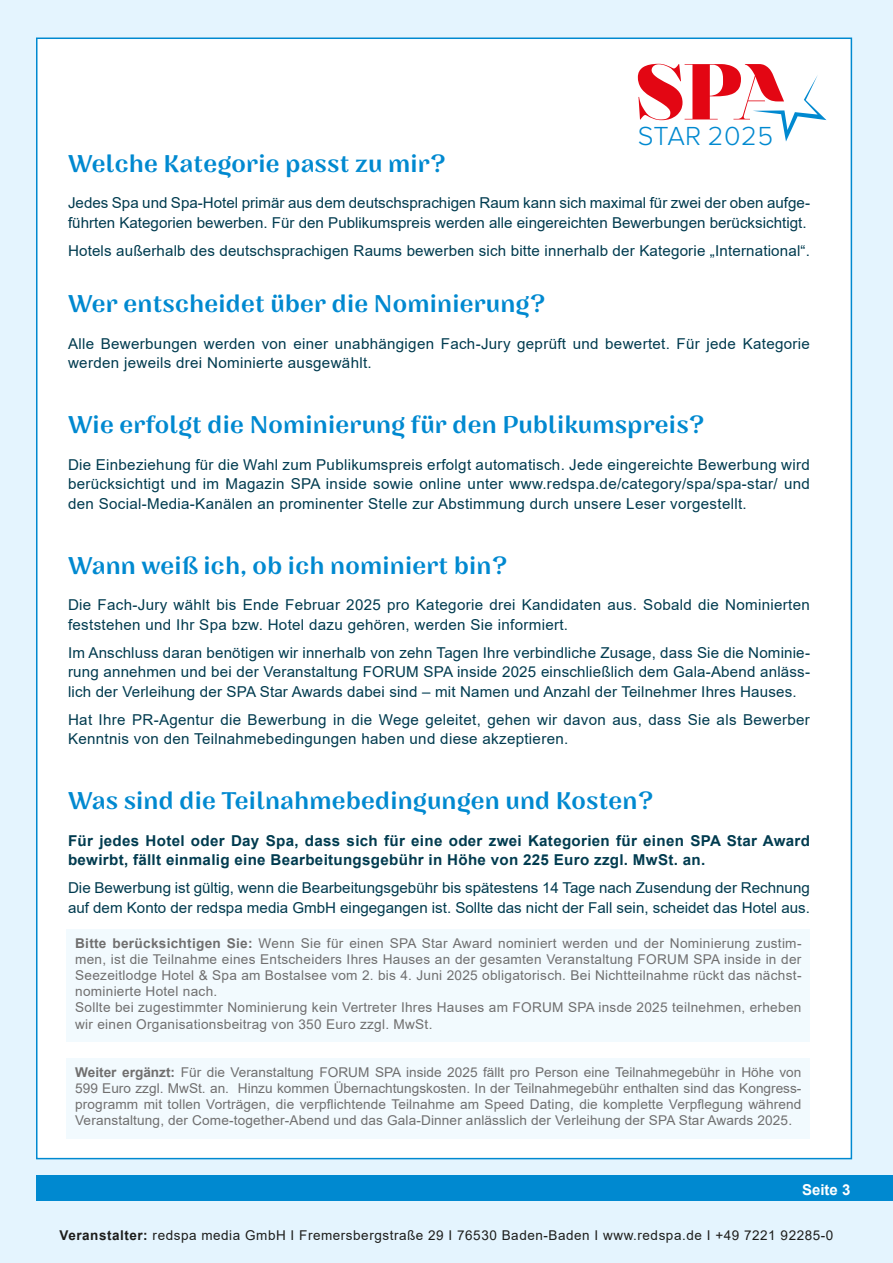
<style>
.page{position:relative;width:893px;height:1263px;background:#e4f4fe}
.page>*{position:absolute;margin:0;border:0;box-sizing:border-box;transform-origin:0 0}
.t1{font:300 27.15px "Proxima Nova A";letter-spacing:.015em;color:#0089d0}
.t2{font:500 24px "Nazare";letter-spacing:.01em;color:#0089d0}
.t3{font:15px/19.5px "Arial";letter-spacing:.01em;color:#003b4f}
.t4{font:700 15px/19.5px "Arial";letter-spacing:.02em;color:#003b4f}
.t5{font:700 15px "Arial";color:#fff}
.t6{font:13.5px/16.2px "Arial";letter-spacing:.02em;color:#706f6f}
.t7{font:13.5px "Arial";letter-spacing:.04em;color:#1d1d1b}
.s1{font-weight:700}
</style>
<div class="page">
<div style="left:36px;top:1176px;width:857px;height:25px;background:#0089d0"></div>
<div style="left:36px;top:38px;width:816px;height:1121px;background:#fff;border:2px solid #0089d0"></div>
<svg style="left:638px;top:64px;width:188px;height:77px"></svg>
<div style="left:67px;top:929px;width:743px;height:113px;background:#f2fafe"></div>
<div style="left:67px;top:1058px;width:743px;height:80px;background:#f2fafe"></div>
<h1 class="t1" style="left:638px;top:120px;width:137px">STAR 2025</h1>
<h2 class="t2" style="left:68px;top:148px;width:380px">Welche Kategorie passt zu mir?</h2>
<p class="t3" style="left:68px;top:193px;width:743px">Jedes Spa und Spa-Hotel primär aus dem deutschsprachigen Raum kann sich maximal für zwei der oben aufge&shy;führten Kategorien bewerben. Für den Publikumspreis werden alle eingereichten Bewerbungen berücksichtigt.</p>
<p class="t3" style="left:68px;top:240px;width:743px">Hotels außerhalb des deutschsprachigen Raums bewerben sich bitte innerhalb der Kategorie „International“.</p>
<h2 class="t2" style="left:68px;top:289px;width:479px">Wer entscheidet über die Nominierung?</h2>
<p class="t3" style="left:68px;top:333px;width:743px">Alle Bewerbungen werden von einer unabhängigen Fach-Jury geprüft und bewertet. Für jede Kategorie werden jeweils drei Nominierte ausgewählt.</p>
<h2 class="t2" style="left:68px;top:410px;width:638px">Wie erfolgt die Nominierung für den Publikumspreis?</h2>
<p class="t3" style="left:68px;top:454px;width:743px;text-align:justify">Die Einbeziehung für die Wahl zum Publikumspreis erfolgt automatisch. Jede eingereichte Bewerbung wird berücksichtigt und im Magazin SPA inside sowie online unter www.redspa.de/category/spa/spa-star/ und den Social-Media-Kanälen an prominenter Stelle zur Abstimmung durch unsere Leser vorgestellt.</p>
<h2 class="t2" style="left:68px;top:550px;width:441px">Wann weiß ich, ob ich nominiert bin?</h2>
<p class="t3" style="left:68px;top:595px;width:743px">Die Fach-Jury wählt bis Ende Februar 2025 pro Kategorie drei Kandidaten aus. Sobald die Nominierten feststehen und Ihr Spa bzw. Hotel dazu gehören, werden Sie informiert.</p>
<p class="t3" style="left:68px;top:642px;width:743px;text-align:justify">Im Anschluss daran benötigen wir innerhalb von zehn Tagen Ihre verbindliche Zusage, dass Sie die Nominie&shy;rung annehmen und bei der Veranstaltung FORUM SPA inside 2025 einschließlich dem Gala-Abend anläss&shy;lich der Verleihung der SPA Star Awards dabei sind – mit Namen und Anzahl der Teilnehmer Ihres Hauses.</p>
<p class="t3" style="left:68px;top:710px;width:743px">Hat Ihre PR-Agentur die Bewerbung in die Wege geleitet, gehen wir davon aus, dass Sie als Bewerber<br>Kenntnis von den Teilnahmebedingungen haben und diese akzeptieren.</p>
<h2 class="t2" style="left:68px;top:786px;width:587px">Was sind die Teilnahmebedingungen und Kosten?</h2>
<p class="t4" style="left:68px;top:831px;width:743px">Für jedes Hotel oder Day Spa, dass sich für eine oder zwei Kategorien für einen SPA Star Award bewirbt, fällt einmalig eine Bearbeitungsgebühr in Höhe von 225 Euro zzgl. MwSt. an.</p>
<p class="t3" style="left:68px;top:878px;width:743px">Die Bewerbung ist gültig, wenn die Bearbeitungsgebühr bis spätestens 14 Tage nach Zusendung der Rechnung auf dem Konto der redspa media GmbH eingegangen ist. Sollte das nicht der Fall sein, scheidet das Hotel aus.</p>
<p class="t6" style="left:75px;top:934px;width:728px"><span class="s1">Bitte berücksichtigen Sie:</span> Wenn Sie für einen SPA Star Award nominiert werden und der Nominierung zustim&shy;men, ist die Teilnahme eines Entscheiders Ihres Hauses an der gesamten Veranstaltung FORUM SPA inside in der Seezeitlodge Hotel &amp; Spa am Bostalsee vom 2. bis 4. Juni 2025 obligatorisch. Bei Nichtteilnahme rückt das nächst&shy;nominierte Hotel nach.<br>Sollte bei zugestimmter Nominierung kein Vertreter Ihres Hauses am FORUM SPA insde 2025 teilnehmen, erheben wir einen Organisationsbeitrag von 350 Euro zzgl. MwSt.</p>
<p class="t6" style="left:75px;top:1064px;width:728px;text-align:justify"><span class="s1">Weiter ergänzt:</span> Für die Veranstaltung FORUM SPA inside 2025 fällt pro Person eine Teilnahmegebühr in Höhe von 599 Euro zzgl. MwSt. an. Hinzu kommen Übernachtungskosten. In der Teilnahmegebühr enthalten sind das Kongress&shy;programm mit tollen Vorträgen, die verpflichtende Teilnahme am Speed Dating, die komplette Verpflegung während Veranstaltung, der Come-together-Abend und das Gala-Dinner anlässlich der Verleihung der SPA Star Awards 2025.</p>
<p class="t5" style="left:802px;top:1179px;width:50px">Seite 3</p>
<p class="t7" style="left:60px;top:1225px;width:775px"><span class="s1">Veranstalter:</span> redspa media GmbH I Fremersbergstraße 29 I 76530 Baden-Baden I www.redspa.de I +49 7221 92285-0</p>
</div>
